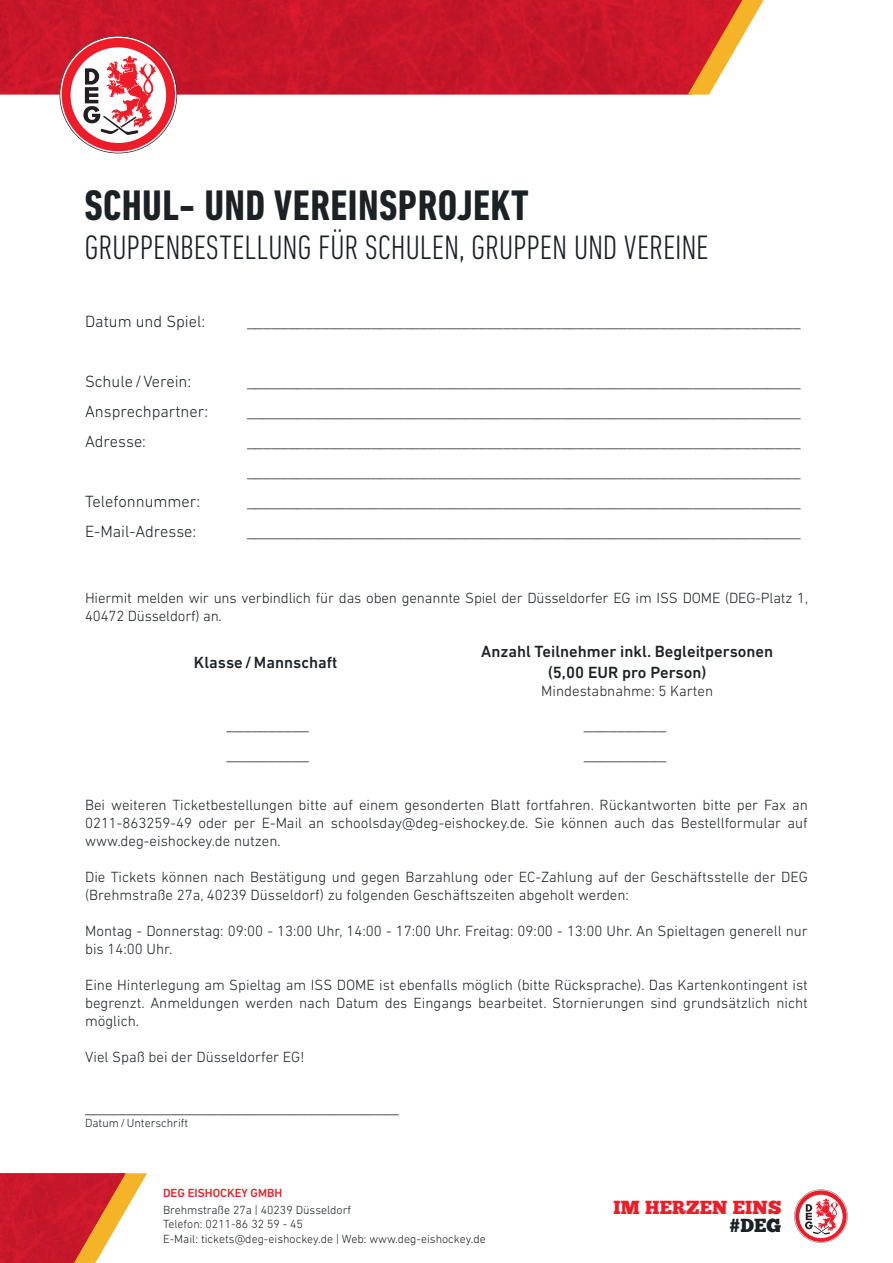
<style>
.page{position:relative;width:893px;height:1263px;background:#fff}
.page>*{position:absolute;margin:0;border:0;box-sizing:border-box;transform-origin:0 0}
.t1{font:700 condensed 43.5px "DIN Next LT Pro";letter-spacing:.01em;color:#1b2125}
.t2{font:300 condensed 34.5px "DIN Next LT Pro";color:#1b2125}
.t3{font:18.9px "Chunk Five Ex";letter-spacing:.01em;color:#ee1c28}
.t4{font:18.9px "Chunk Five Ex";color:#1b2125}
.t5{font:300 18px "DIN Next LT Pro";color:#1b2125}
.t6{font:300 16.5px "DIN Next LT Pro";color:#1b2125}
.t7{font:500 16.5px/21px "DIN Next LT Pro";color:#1b2125;text-align:center}
.t8{font:300 15px/18px "DIN Next LT Pro";color:#1b2125}
.t9{font:300 15px "DIN Next LT Pro";color:#231f20}
.t10{font:300 12px "DIN Next LT Pro";color:#1b2125}
.t11{font:500 12px "DIN Next LT Pro";color:#ee1c28}
</style>
<div class="page">
<svg style="left:794px;top:1189px;width:54px;height:54px"></svg>
<img style="left:0;top:0;width:688px;height:95px">
<svg style="left:60px;top:36px;width:117px;height:117px"></svg>
<svg style="left:688px;top:0;width:76px;height:95px"></svg>
<svg style="left:0;top:1173px;width:147px;height:90px"></svg>
<p class="t1" style="left:84px;top:181px;width:446px">SCHUL- UND VEREINSPROJEKT</p>
<p class="t2" style="left:84px;top:228px;width:625px">GRUPPENBESTELLUNG FÜR SCHULEN, GRUPPEN UND VEREINE</p>
<p class="t6" style="left:85px;top:312px;width:122px">Datum und Spiel:</p>
<p class="t6" style="left:85px;top:372px;width:108px">Schule/Verein:</p>
<p class="t6" style="left:85px;top:402px;width:125px">Ansprechpartner:</p>
<p class="t6" style="left:85px;top:432px;width:62px">Adresse:</p>
<p class="t6" style="left:85px;top:492px;width:117px">Telefonnummer:</p>
<p class="t6" style="left:85px;top:522px;width:113px">E-Mail-Adresse:</p>
<p class="t5" style="left:247px;top:311px;width:555px">___________________________________________________________________</p>
<p class="t5" style="left:247px;top:371px;width:555px">___________________________________________________________________</p>
<p class="t5" style="left:247px;top:401px;width:555px">___________________________________________________________________</p>
<p class="t5" style="left:247px;top:431px;width:555px">___________________________________________________________________</p>
<p class="t5" style="left:247px;top:461px;width:555px">___________________________________________________________________</p>
<p class="t5" style="left:247px;top:491px;width:555px">___________________________________________________________________</p>
<p class="t5" style="left:247px;top:521px;width:555px">___________________________________________________________________</p>
<p class="t8" style="left:85px;top:589px;width:725px">Hiermit melden wir uns verbindlich für das oben genannte Spiel der Düsseldorfer EG im ISS DOME (DEG-Platz 1,<br>40472 Düsseldorf) an.</p>
<p class="t7" style="left:194px;top:652px;width:145px">Klasse/Mannschaft</p>
<p class="t7" style="left:481px;top:640px;width:293px">Anzahl Teilnehmer inkl. Begleitpersonen (5,00 EUR pro Person)</p>
<p class="t9" style="left:541px;top:682px;width:173px">Mindestabnahme: 5 Karten</p>
<p class="t5" style="left:227px;top:714px;width:84px">__________</p>
<p class="t5" style="left:584px;top:714px;width:84px">__________</p>
<p class="t5" style="left:227px;top:744px;width:84px">__________</p>
<p class="t5" style="left:584px;top:744px;width:84px">__________</p>
<p class="t8" style="left:85px;top:796px;width:724px;text-align:justify">Bei weiteren Ticketbestellungen bitte auf einem gesonderten Blatt fortfahren. Rückantworten bitte per Fax an 0211-863259-49 oder per E-Mail an schoolsday@deg-eishockey.de. Sie können auch das Bestellformular auf www.deg-eishockey.de nutzen.</p>
<p class="t8" style="left:85px;top:868px;width:724px">Die Tickets können nach Bestätigung und gegen Barzahlung oder EC-Zahlung auf der Geschäftsstelle der DEG (Brehmstraße 27a, 40239 Düsseldorf) zu folgenden Geschäftszeiten abgeholt werden:</p>
<p class="t8" style="left:85px;top:922px;width:724px">Montag - Donnerstag: 09:00 - 13:00 Uhr, 14:00 - 17:00 Uhr. Freitag: 09:00 - 13:00 Uhr. An Spieltagen generell nur bis 14:00 Uhr.</p>
<p class="t8" style="left:85px;top:976px;width:724px;text-align:justify">Eine Hinterlegung am Spieltag am ISS DOME ist ebenfalls möglich (bitte Rücksprache). Das Kartenkontingent ist begrenzt. Anmeldungen werden nach Datum des Eingangs bearbeitet. Stornierungen sind grundsätzlich nicht möglich.</p>
<p class="t8" style="left:85px;top:1048px;width:221px">Viel Spaß bei der Düsseldorfer EG!</p>
<p class="t5" style="left:85px;top:1096px;width:315px">______________________________________</p>
<p class="t10" style="left:85px;top:1116px;width:105px">Datum/Unterschrift</p>
<p class="t11" style="left:163px;top:1186px;width:121px">DEG EISHOCKEY GMBH</p>
<p class="t10" style="left:163px;top:1203px;width:190px">Brehmstraße 27a | 40239 Düsseldorf</p>
<p class="t10" style="left:163px;top:1217px;width:141px">Telefon: 0211-86 32 59 - 45</p>
<p class="t10" style="left:163px;top:1232px;width:324px">E-Mail: tickets@deg-eishockey.de | Web: www.deg-eishockey.de</p>
<p class="t3" style="left:614px;top:1193px;width:169px">IM HERZEN EINS</p>
<p class="t4" style="left:729px;top:1211px;width:53px">#DEG</p>
</div>
